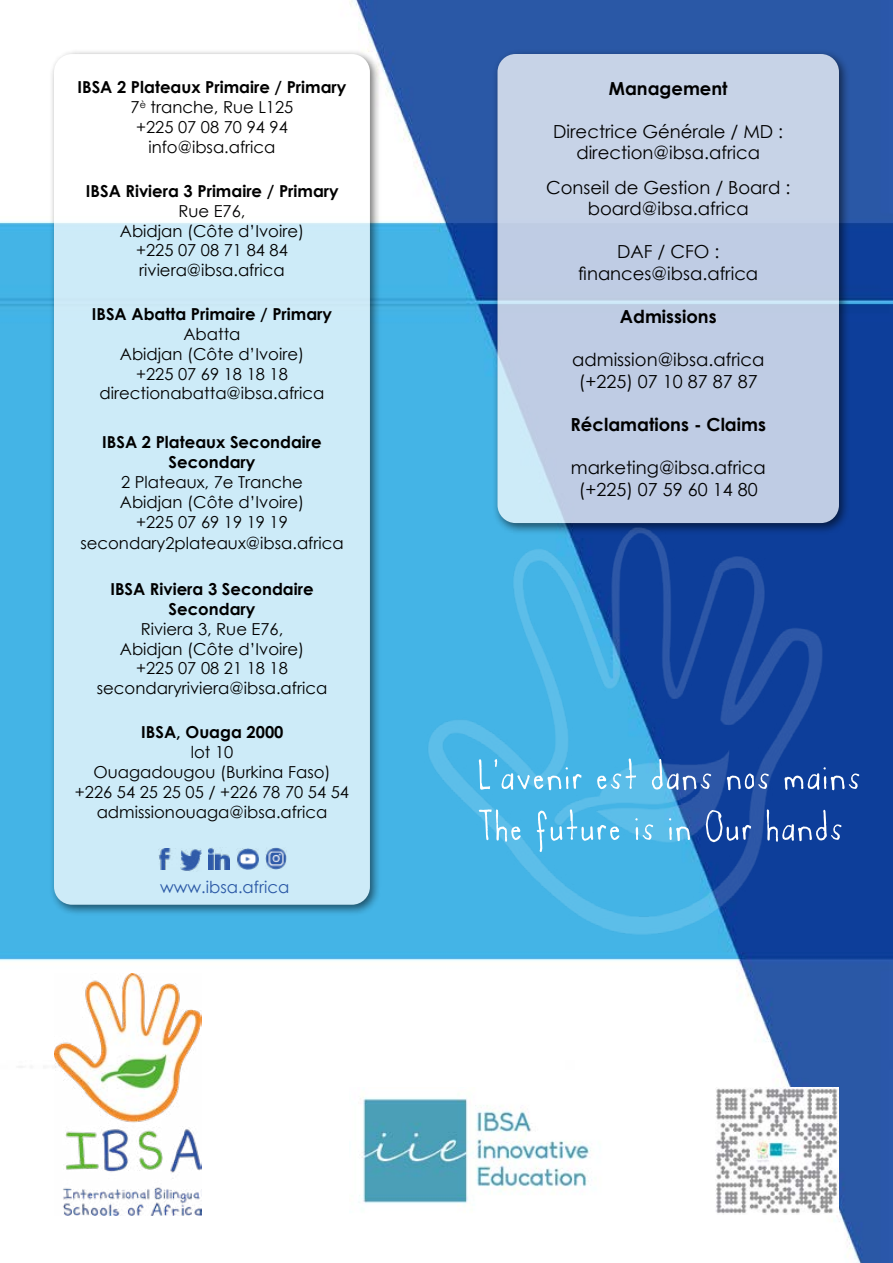
<style>
.page{position:relative;width:893px;height:1263px;background:#fff}
.page>*{position:absolute;margin:0;border:0;box-sizing:border-box;transform-origin:0 0}
.t1{font:18px/21.6px "Century Gothic";color:#000;text-align:center}
.t2{font:700 18px "Century Gothic";color:#000}
.t3{font:16.5px/19.8px "Century Gothic";color:#000;text-align:center}
.t4{font:700 16.5px/19.8px "Century Gothic";color:#000;text-align:center}
.t5{font:16.5px "Century Gothic";color:#2b59a6}
.s1{font-weight:700}
</style>
<div class="page">
<img style="left:0;top:0;width:893px;height:1263px">
<div style="left:49px;top:48px;width:333px;height:868px;background:#000;opacity:.75"></div>
<svg style="left:54px;top:54px;width:316px;height:851px;fill:#cdebf8"></svg>
<div style="left:492px;top:48px;width:358px;height:486px;background:#000;opacity:.75"></div>
<div style="left:497px;top:54px;width:342px;height:469px;background:#bfcce4;border-radius:18px"></div>
<img style="left:159px;top:848px;width:42px;height:23px">
<img style="left:208px;top:847px;width:22px;height:23px">
<img style="left:237px;top:849px;width:21px;height:21px">
<img style="left:265px;top:848px;width:21px;height:21px">
<img style="left:387px;top:496px;width:472px;height:477px">
<img style="left:54px;top:973px;width:148px;height:243px">
<svg style="left:479px;top:758px;width:380px;height:32px;background:#4a8dc8"></svg>
<svg style="left:479px;top:809px;width:362px;height:43px;background:#4892cd"></svg>
<img style="left:716px;top:1087px;width:123px;height:128px">
<img style="left:350px;top:1087px;width:258px;height:128px">
<p class="t3" style="left:78px;top:77px;width:270px"><span class="s1">IBSA 2 Plateaux Primaire / Primary<br></span>7<sup>è</sup> tranche, Rue L125<br>+225 07 08 70 94 94 info@ibsa.africa</p>
<p class="t4" style="left:86px;top:180px;width:254px">IBSA Riviera 3 Primaire / Primary</p>
<p class="t3" style="left:120px;top:201px;width:186px">Rue E76,<br>Abidjan (Côte d’Ivoire) +225 07 08 71 84 84 riviera@ibsa.africa</p>
<p class="t4" style="left:92px;top:304px;width:242px">IBSA Abatta Primaire / Primary</p>
<p class="t3" style="left:100px;top:324px;width:226px">Abatta<br>Abidjan (Côte d’Ivoire) +225 07 69 18 18 18 directionabatta@ibsa.africa</p>
<p class="t4" style="left:102px;top:432px;width:221px">IBSA 2 Plateaux Secondaire<br>Secondary</p>
<p class="t3" style="left:120px;top:472px;width:186px">2 Plateaux, 7e Tranche<br>Abidjan (Côte d’Ivoire) +225 07 69 19 19 19</p>
<p class="t3" style="left:80px;top:533px;width:265px">secondary2plateaux@ibsa.africa</p>
<p class="t4" style="left:110px;top:578px;width:205px">IBSA Riviera 3 Secondaire<br>Secondary</p>
<p class="t3" style="left:97px;top:619px;width:232px">Riviera 3, Rue E76,<br>Abidjan (Côte d’Ivoire)<br>+225 07 08 21 18 18 secondaryriviera@ibsa.africa</p>
<p class="t4" style="left:141px;top:722px;width:144px">IBSA, Ouaga 2000</p>
<p class="t3" style="left:75px;top:742px;width:276px">lot 10<br>Ouagadougou (Burkina Faso) +226 54 25 25 05 / +226 78 70 54 54 admissionouaga@ibsa.africa</p>
<p class="t5" style="left:160px;top:875px;width:131px">www.ibsa.africa</p>
<p class="t2" style="left:609px;top:75px;width:120px">Management</p>
<p class="t1" style="left:553px;top:120px;width:232px">Directrice Générale / MD : direction@ibsa.africa</p>
<p class="t1" style="left:546px;top:176px;width:246px">Conseil de Gestion / Board : board@ibsa.africa</p>
<p class="t1" style="left:578px;top:241px;width:181px">DAF / CFO : finances@ibsa.africa</p>
<p class="t2" style="left:620px;top:303px;width:98px">Admissions</p>
<p class="t1" style="left:572px;top:349px;width:194px">admission@ibsa.africa (+225) 07 10 87 87 87</p>
<p class="t2" style="left:570px;top:411px;width:197px">Réclamations - Claims</p>
<p class="t1" style="left:571px;top:457px;width:196px">marketing@ibsa.africa (+225) 07 59 60 14 80</p>
</div>
